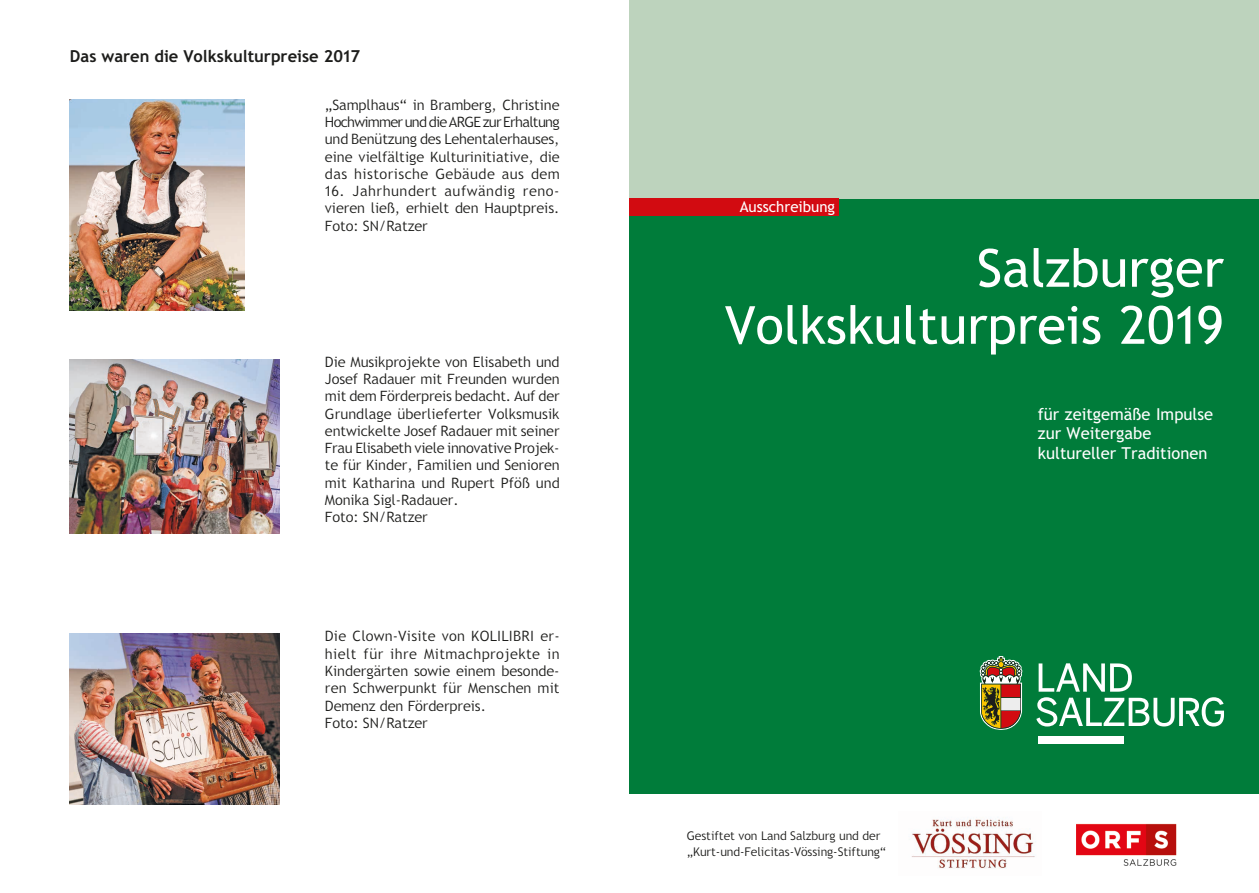
<style>
.page{position:relative;width:1259px;height:893px;background:#fff}
.page>*{position:absolute;margin:0;border:0;box-sizing:border-box;transform-origin:0 0}
.t1{font:52.5px/57px "Trebuchet SBG2";color:#fff;text-align:right}
.t2{font:16.5px/19.5px "Trebuchet SBG2";color:#fff}
.t3{font:700 16.5px "Trebuchet SBG2";color:#1d1d1b}
.t4{font:15px "Trebuchet SBG2";color:#fff}
.t5{font:300 14.25px/17.2px "Trebuchet SBG2";letter-spacing:.005em;color:#1d1d1b;text-align:justify}
.t6{font:300 12px/16.5px "Trebuchet SBG2";color:#1d1d1b}
</style>
<div class="page">
<img style="left:70px;top:634px;width:210px;height:171px">
<img style="left:70px;top:99px;width:174px;height:212px">
<img style="left:70px;top:360px;width:210px;height:173px">
<img style="left:911px;top:817px;width:124px;height:52px">
<img style="left:1077px;top:823px;width:100px;height:43px">
<div style="left:629px;top:149px;width:630px;height:645px;background:#007c3a"></div>
<div style="left:629px;top:0;width:630px;height:198px;background:#bdd3bd"></div>
<div style="left:629px;top:198px;width:210px;height:17px;background:#d20b11"></div>
<svg style="left:979px;top:656px;width:43px;height:74px;background:#8d784f"></svg>
<div style="left:1038px;top:737px;width:86px;height:7px;background:#fff"></div>
<svg style="left:1036px;top:663px;width:188px;height:63px"></svg>
<p class="t3" style="left:70px;top:46px;width:292px">Das waren die Volkskulturpreise 2017</p>
<p class="t5" style="left:325px;top:96px;width:236px">„Samplhaus“ in Bramberg, Christine Hochwimmer und die ARGE zur Erhaltung und Benützung des Lehentalerhauses, eine vielfältige Kulturinitiative, die das historische Gebäude aus dem</p>
<p class="t5" style="left:325px;top:182px;width:236px">16. Jahrhundert aufwändig reno&shy;vieren ließ, erhielt den Hauptpreis.<br>Foto: SN/Ratzer</p>
<p class="t5" style="left:325px;top:353px;width:236px;text-align:left">Die Musikprojekte von Elisabeth und Josef Radauer mit Freunden wurden mit dem Förderpreis bedacht. Auf der Grundlage überlieferter Volksmusik entwickelte Josef Radauer mit seiner Frau Elisabeth viele innovative Projek&shy;te für Kinder, Familien und Senioren mit Katharina und Rupert Pföß und Monika Sigl-Radauer.<br>Foto: SN/Ratzer</p>
<p class="t5" style="left:325px;top:628px;width:236px;text-align:left">Die Clown-Visite von KOLILIBRI er&shy;hielt für ihre Mitmachprojekte in<br>Kindergärten sowie einem besonde&shy;ren Schwerpunkt für Menschen mit<br>Demenz den Förderpreis.<br>Foto: SN/Ratzer</p>
<p class="t4" style="left:739px;top:198px;width:97px">Ausschreibung</p>
<h1 class="t1" style="left:725px;top:240px;width:501px">Salzburger<br>Volkskulturpreis 2019</h1>
<p class="t6" style="left:687px;top:827px;width:201px">Gestiftet von Land Salzburg und der „Kurt-und-Felicitas-Vössing-Stiftung“</p>
<p class="t2" style="left:1038px;top:404px;width:177px">für zeitgemäße Impulse zur Weitergabe kultureller Traditionen</p>
</div>
